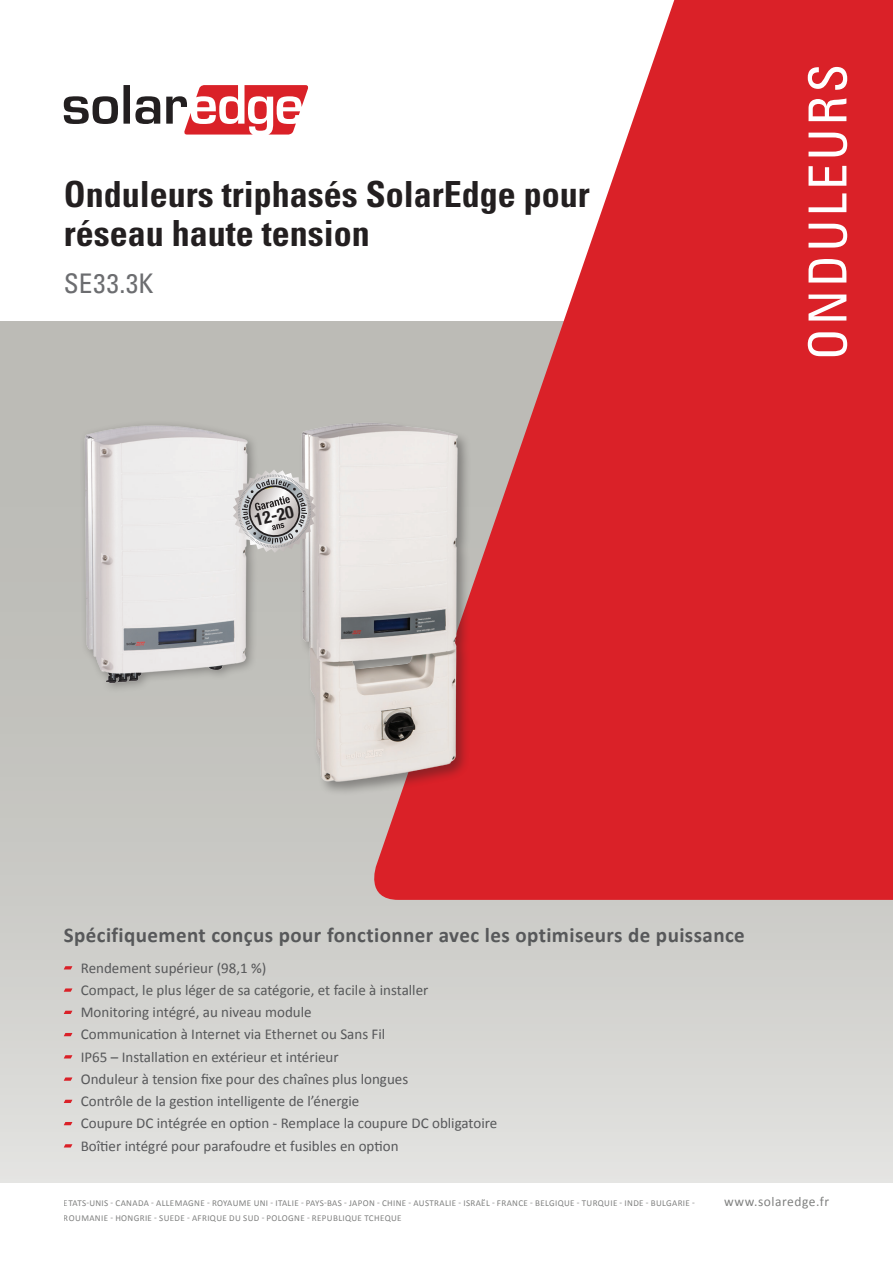
<style>
.page{position:relative;width:893px;height:1263px;background:#fff}
.page>*{position:absolute;margin:0;border:0;box-sizing:border-box;transform-origin:0 0}
.pg1_Family_vertical{font:condensed 52.5px "Univers LT Std";letter-spacing:.06em;color:#fff}
.pg1_Product_Header{font:700 condensed 36px/39px "Univers LT Std";color:#231f20}
.pg1_Product_Part-No{font:condensed 27px "Univers LT Std";letter-spacing:.03em;color:#6c6d70}
.pg1_Text_bold{font:700 21px "Calibri";letter-spacing:.02em;color:#57585a}
.t1{font:700 condensed 17.25px "Helvetica Neue LT Std";color:#231f20}
.Pg1_Text_Bullets{font:15px "Calibri";color:#57585a}
.pg1_Text_URL{font:13.5px "Calibri";letter-spacing:.04em;color:#808180}
.t2{font:9px/15px "Calibri";letter-spacing:.04em;color:#808180}
</style>
<div class="page">
<div style="left:0;top:321px;width:893px;height:861px;background:linear-gradient(to bottom,#b4b3ae,#dbdbd8)"></div>
<svg style="left:364px;top:0;width:529px;height:900px;fill:#da2128"></svg>
<svg style="left:64px;top:85px;width:244px;height:50px"></svg>
<svg style="left:64px;top:966px;width:8px;height:3px"></svg>
<svg style="left:64px;top:988px;width:8px;height:4px"></svg>
<svg style="left:64px;top:1011px;width:8px;height:3px"></svg>
<svg style="left:64px;top:1033px;width:8px;height:3px"></svg>
<svg style="left:64px;top:1055px;width:8px;height:3px"></svg>
<svg style="left:64px;top:1077px;width:8px;height:4px"></svg>
<svg style="left:64px;top:1100px;width:8px;height:3px"></svg>
<svg style="left:64px;top:1122px;width:8px;height:3px"></svg>
<svg style="left:64px;top:1144px;width:8px;height:3px"></svg>
<img style="left:54px;top:386px;width:227px;height:326px">
<img style="left:270px;top:409px;width:224px;height:388px">
<svg style="left:233px;top:469px;width:83px;height:84px;background:#bdbbbb"></svg>
<p class="pg1_Product_Header" style="left:64px;top:174px;width:527px">Onduleurs triphasés SolarEdge pour réseau haute tension</p>
<p class="pg1_Product_Part-No" style="left:64px;top:267px;width:91px">SE33.3K</p>
<p class="t1" style="left:252px;top:510px;width:41px;rotate:-14deg">12-20</p>
<p class="pg1_Family_vertical" style="left:794px;top:360px;width:298px;rotate:-90deg">ONDULEURS</p>
<p class="pg1_Text_bold" style="left:64px;top:921px;width:682px">Spécifiquement conçus pour fonctionner avec les optimiseurs de puissance</p>
<p class="Pg1_Text_Bullets" style="left:81px;top:958px;width:187px">Rendement supérieur )98,1 %(</p>
<p class="Pg1_Text_Bullets" style="left:81px;top:980px;width:349px">Compact le, plus léger de sa catégorie, et facile à installer</p>
<p class="Pg1_Text_Bullets" style="left:81px;top:1003px;width:232px">Monitoring intégré, au niveau module</p>
<p class="Pg1_Text_Bullets" style="left:81px;top:1025px;width:306px">Communication à Internet via Ethernet ou Sans Fil</p>
<p class="Pg1_Text_Bullets" style="left:81px;top:1047px;width:259px">IP65 – Installation en extérieur et intérieur</p>
<p class="Pg1_Text_Bullets" style="left:81px;top:1069px;width:329px">Onduleur à tension fixe pour des chaînes plus longues</p>
<p class="Pg1_Text_Bullets" style="left:81px;top:1092px;width:280px">Contrôle de la gestion intelligente de ’l énergie</p>
<p class="Pg1_Text_Bullets" style="left:81px;top:1114px;width:418px">Coupure DC intégrée en option - Remplace la coupure DC obligatoire</p>
<p class="Pg1_Text_Bullets" style="left:81px;top:1136px;width:319px">Boîtier intégré pour parafoudre et fusibles en option</p>
<p class="t2" style="left:64px;top:1195px;width:633px">ETATS-UNIS - CANADA - ALLEMAGNE - ROYAUME UNI - ITALIE - PAYS-BAS - JAPON - CHINE - AUSTRALIE - ISRAËL - FRANCE - BELGIQUE - TURQUIE - INDE - BULGARIE -<br>ROUMANIE - HONGRIE - SUEDE - AFRIQUE DU SUD - POLOGNE - REPUBLIQUE TCHEQUE</p>
<p class="pg1_Text_URL" style="left:724px;top:1193px;width:106px">www.solaredge.fr</p>
</div>
